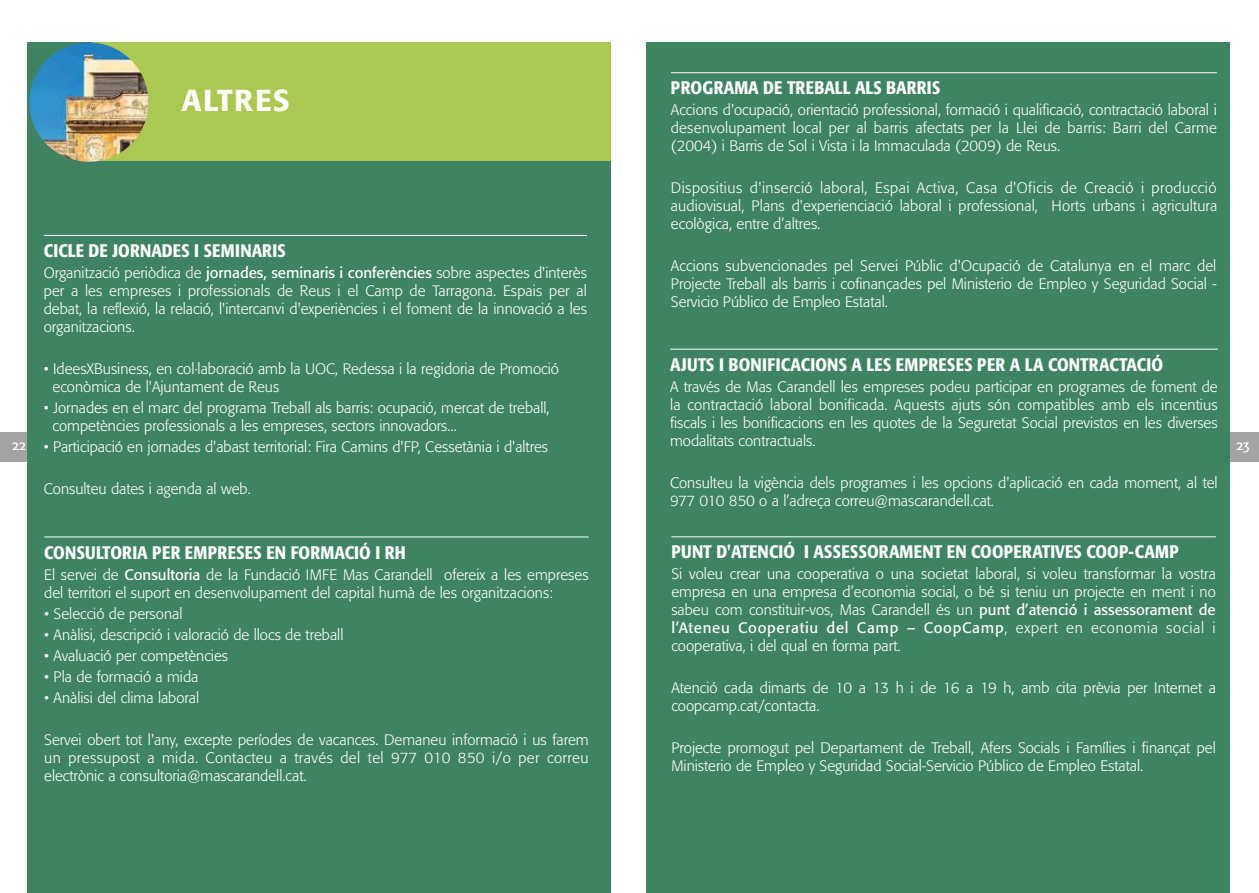
<style>
.page{position:relative;width:1259px;height:893px;background:#fff}
.page>*{position:absolute;margin:0;border:0;box-sizing:border-box;transform-origin:0 0}
.t1{font:500 30px "Formata";letter-spacing:.05em;color:#fff}
.t2{font:500 condensed 18px "Formata";letter-spacing:.01em;color:#fff}
.t3{font:300 15px/18px "Formata";color:#fff;text-align:justify}
.t4{font:13.5px "Formata Regular SC";color:#fff}
.s1{font-weight:400}
</style>
<div class="page">
<div style="left:0;top:432px;width:29px;height:30px;background:#a4a4a4"></div>
<div style="left:1230px;top:432px;width:29px;height:29px;background:#a4a4a4"></div>
<div style="left:647px;top:43px;width:583px;height:850px;background:#3e8362"></div>
<div style="left:27px;top:43px;width:583px;height:850px;background:#3e8362"></div>
<div style="left:92px;top:43px;width:518px;height:118px;background:#abc853"></div>
<img style="left:29px;top:43px;width:119px;height:119px;border-radius:60px">
<hr style="left:44px;top:235px;width:543px;height:1px;background:#fff">
<hr style="left:671px;top:536px;width:544px;height:1px;background:#fff">
<hr style="left:44px;top:537px;width:544px;height:1px;background:#fff">
<hr style="left:671px;top:72px;width:545px;height:1px;background:#fff">
<hr style="left:670px;top:349px;width:547px;height:1px;background:#fff">
<p class="t2" style="left:671px;top:77px;width:271px">PROGRAMA DE TREBALL ALS BARRIS</p>
<p class="t3" style="left:671px;top:101px;width:547px">Accions d'ocupació, orientació professional, formació i qualificació, contractació laboral i desenvolupament local per al barris afectats per la Llei de barris: Barri del Carme (2004) i Barris de Sol i Vista i la Immaculada (2009) de Reus.</p>
<p class="t3" style="left:671px;top:179px;width:548px">Dispositius d'inserció laboral, Espai Activa, Casa d'Oficis de Creació i producció audiovisual, Plans d'experienciació laboral i professional, Horts urbans i agricultura ecològica, entre d’altres.</p>
<p class="t3" style="left:671px;top:257px;width:547px">Accions subvencionades pel Servei Públic d'Ocupació de Catalunya en el marc del Projecte Treball als barris i cofinançades pel Ministerio de Empleo y Seguridad Social - Servicio Público de Empleo Estatal.</p>
<h1 class="t1" style="left:182px;top:82px;width:110px">ALTRES</h1>
<p class="t2" style="left:44px;top:240px;width:243px">CICLE DE JORNADES I SEMINARIS</p>
<p class="t3" style="left:44px;top:264px;width:545px">Organització periòdica de <span class="s1">jornades, seminaris i conferències</span> sobre aspectes d'interès per a les empreses i professionals de Reus i el Camp de Tarragona. Espais per al debat, la reflexió, la relació, l'intercanvi d'experiències i el foment de la innovació a les organitzacions.</p>
<p class="t3" style="left:53px;top:360px;width:508px;text-indent:-9px">• IdeesXBusiness, en col·laboració amb la UOC, Redessa i la regidoria de Promoció econòmica de l'Ajuntament de Reus</p>
<p class="t3" style="left:53px;top:399px;width:499px;text-indent:-9px">• Jornades en el marc del programa Treball als barris: ocupació, mercat de treball, competències professionals a les empreses, sectors innovadors...</p>
<p class="t3" style="left:44px;top:438px;width:506px">• Participació en jornades d'abast territorial: Fira Camins d'FP, Cessetània i d'altres</p>
<p class="t3" style="left:44px;top:480px;width:208px">Consulteu dates i agenda al web.</p>
<p class="t2" style="left:670px;top:353px;width:494px">AJUTS I BONIFICACIONS A LES EMPRESES PER A LA CONTRACTACIÓ</p>
<p class="t3" style="left:670px;top:378px;width:549px">A través de Mas Carandell les empreses podeu participar en programes de foment de la contractació laboral bonificada. Aquests ajuts són compatibles amb els incentius fiscals i les bonificacions en les quotes de la Seguretat Social previstos en les diverses modalitats contractuals.</p>
<p class="t3" style="left:670px;top:474px;width:549px">Consulteu la vigència dels programes i les opcions d'aplicació en cada moment, al tel<br>977 010 850 o a l’adreça correu@mascarandell.cat.</p>
<p class="t4" style="left:12px;top:437px;width:15px">22</p>
<p class="t4" style="left:1236px;top:437px;width:15px">23</p>
<p class="t2" style="left:44px;top:541px;width:363px">CONSULTORIA PER EMPRESES EN FORMACIÓ I RH</p>
<p class="t3" style="left:44px;top:565px;width:546px">El servei de <span class="s1">Consultoria</span> de la Fundació IMFE Mas Carandell ofereix a les empreses del territori el suport en desenvolupament del capital humà de les organitzacions:</p>
<p class="t3" style="left:44px;top:604px;width:140px">• Selecció de personal</p>
<p class="t3" style="left:44px;top:625px;width:301px">• Anàlisi, descripció i valoració de llocs de treball</p>
<p class="t3" style="left:44px;top:646px;width:185px">• Avaluació per competències</p>
<p class="t3" style="left:44px;top:667px;width:156px">• Pla de formació a mida</p>
<p class="t3" style="left:44px;top:688px;width:156px">• Anàlisi del clima laboral</p>
<p class="t3" style="left:44px;top:730px;width:546px">Servei obert tot l'any, excepte períodes de vacances. Demaneu informació i us farem un pressupost a mida. Contacteu a través del tel 977 010 850 i/o per correu electrònic a consultoria@mascarandell.cat.</p>
<p class="t2" style="left:671px;top:541px;width:509px">PUNT D'ATENCIÓ I ASSESSORAMENT EN COOPERATIVES COOP-CAMP</p>
<p class="t3" style="left:671px;top:565px;width:546px">Si voleu crear una cooperativa o una societat laboral, si voleu transformar la vostra empresa en una empresa d’economia social, o bé si teniu un projecte en ment i no sabeu com constituir-vos, Mas Carandell és un <span class="s1">punt d’atenció i assessorament de l’Ateneu Cooperatiu del Camp – CoopCamp</span>, expert en economia social i cooperativa, i del qual en forma part.</p>
<p class="t3" style="left:671px;top:679px;width:546px">Atenció cada dimarts de 10 a 13 h i de 16 a 19 h, amb cita prèvia per Internet a coopcamp.cat/contacta.</p>
<p class="t3" style="left:671px;top:739px;width:546px">Projecte promogut pel Departament de Treball, Afers Socials i Famílies i finançat pel<br>Ministerio de Empleo y Seguridad Social-Servicio Público de Empleo Estatal.</p>
</div>
